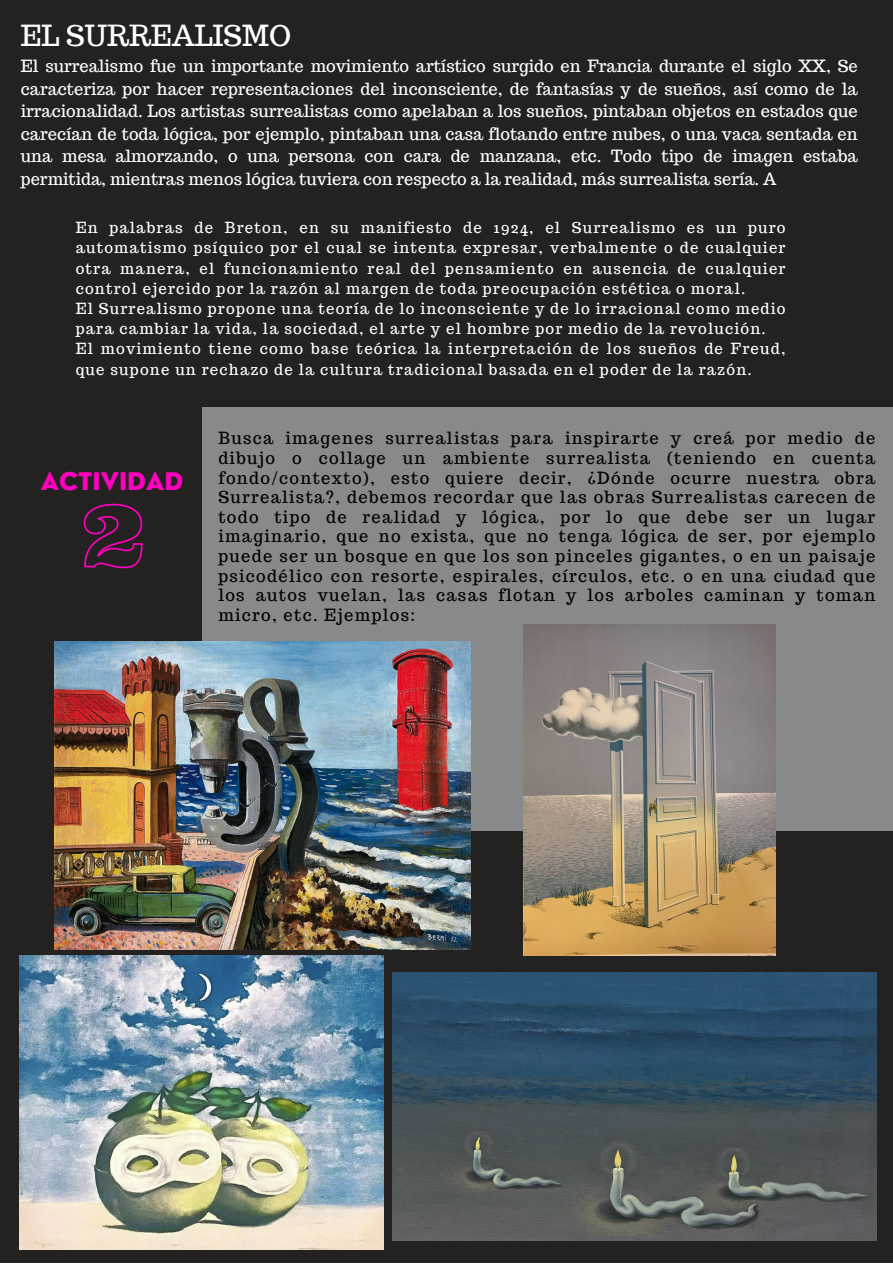
<style>
.page{position:relative;width:893px;height:1264px;background:#fff}
.page>*{position:absolute;margin:0;border:0;box-sizing:border-box;transform-origin:0 0}
.t1{font:28.5px "Trocchi";color:#fff}
.t2{font:800 23.7px "Nourd";color:#ff00bf}
.t3{font:16.5px/19.6px "Trocchi";letter-spacing:.08em;color:#000;text-align:justify}
.t4{font:16.5px/22.5px "Trocchi";color:#fff;text-align:justify}
.t5{font:15px/20.2px "Trocchi";letter-spacing:.08em;color:#fff}
</style>
<div class="page">
<div style="left:0;top:0;width:892px;height:1262px;background:#232220"></div>
<div style="left:202px;top:407px;width:690px;height:424px;background:#878a88"></div>
<img style="left:55px;top:641px;width:416px;height:308px">
<img style="left:19px;top:955px;width:365px;height:293px">
<img style="left:523px;top:624px;width:252px;height:331px">
<img style="left:392px;top:972px;width:484px;height:267px">
<svg style="left:83px;top:503px;width:60px;height:66px"></svg>
<p class="t1" style="left:21px;top:17px;width:272px">EL SURREALISMO</p>
<p class="t4" style="left:21px;top:55px;width:838px">El surrealismo fue un importante movimiento artístico surgido en Francia durante el siglo XX, Se caracteriza por hacer representaciones del inconsciente, de fantasías y de sueños, así como de la irracionalidad. Los artistas surrealistas como apelaban a los sueños, pintaban objetos en estados que carecían de toda lógica, por ejemplo, pintaban una casa flotando entre nubes, o una vaca sentada en una mesa almorzando, o una persona con cara de manzana, etc. Todo tipo de imagen estaba permitida, mientras menos lógica tuviera con respecto a la realidad, más surrealista sería. A</p>
<p class="t5" style="left:76px;top:217px;width:711px;text-align:justify">En palabras de Breton, en su manifiesto de 1924, el Surrealismo es un puro automatismo psíquico por el cual se intenta expresar, verbalmente o de cualquier otra manera, el funcionamiento real del pensamiento en ausencia de cualquier control ejercido por la razón al margen de toda preocupación estética o moral.</p>
<p class="t5" style="left:76px;top:298px;width:711px">El Surrealismo propone una teoría de lo inconsciente y de lo irracional como medio para cambiar la vida, la sociedad, el arte y el hombre por medio de la revolución.</p>
<p class="t5" style="left:76px;top:339px;width:711px">El movimiento tiene como base teórica la interpretación de los sueños de Freud, que supone un rechazo de la cultura tradicional basada en el poder de la razón.</p>
<p class="t2" style="left:41px;top:466px;width:144px">ACTIVIDAD</p>
<p class="t3" style="left:218px;top:428px;width:658px">Busca imagenes surrealistas para inspirarte y creá por medio de dibujo o collage un ambiente surrealista (teniendo en cuenta fondo/contexto), esto quiere decir, ¿Dónde ocurre nuestra obra Surrealista?, debemos recordar que las obras Surrealistas carecen de todo tipo de realidad y lógica, por lo que debe ser un lugar imaginario, que no exista, que no tenga lógica de ser, por ejemplo puede ser un bosque en que los son pinceles gigantes, o en un paisaje psicodélico con resorte, espirales, círculos, etc. o en una ciudad que los autos vuelan, las casas flotan y los arboles caminan y toman micro, etc. Ejemplos:</p>
</div>
